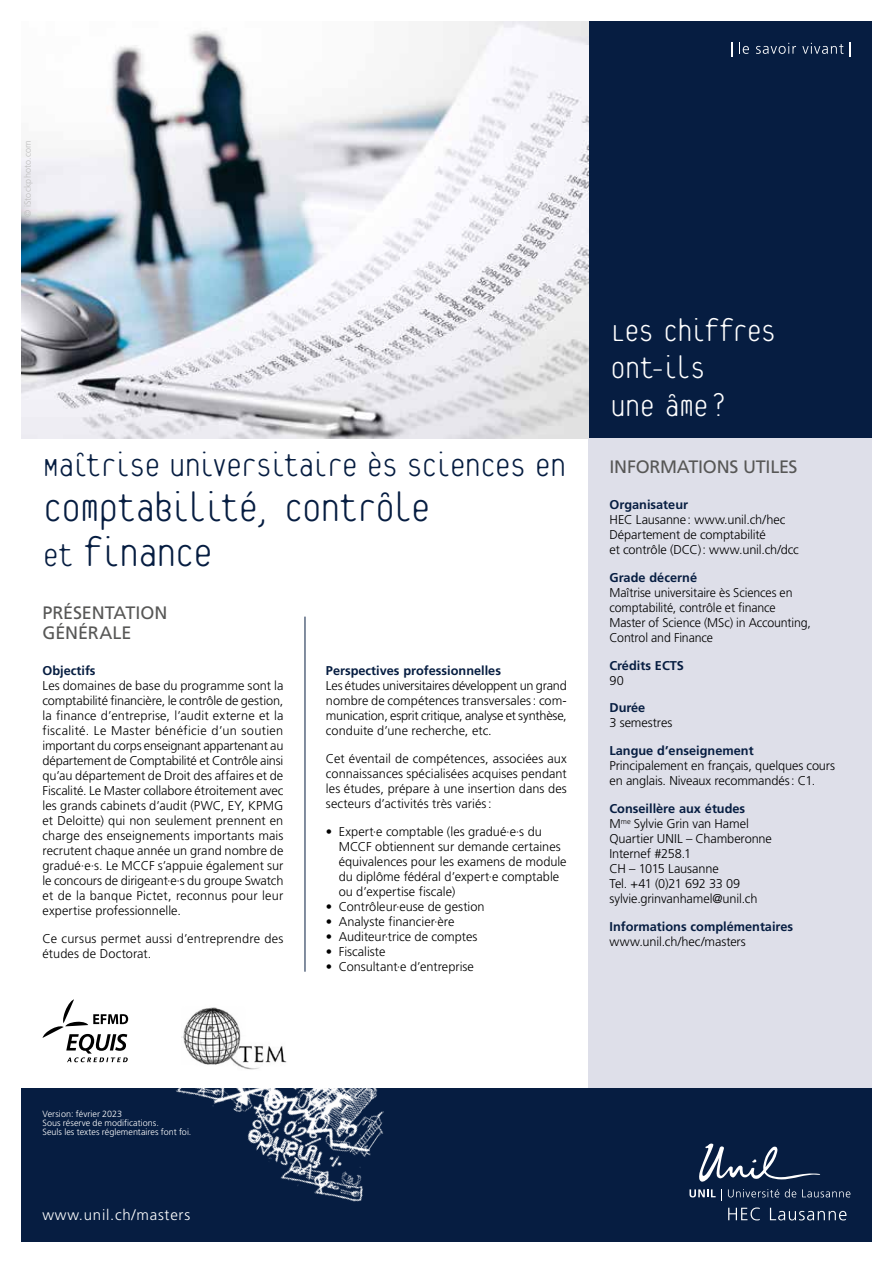
<style>
.page{position:relative;width:893px;height:1263px;background:#fff}
.page>*{position:absolute;margin:0;border:0;box-sizing:border-box;transform-origin:0 0}
.t1{font:100 45px/45px "Platelet";letter-spacing:-.055em;color:#061d41}
.t2{font:100 36.75px "Platelet";letter-spacing:-.06em;color:#061d41}
.t3{font:100 34.5px/37.5px "Platelet";letter-spacing:-.05em;color:#fff}
.t4{font:18px/19.5px "Frutiger LT Std";letter-spacing:-.01em;color:#575756}
.t5{font:300 15px "Frutiger LT Std";letter-spacing:.05em;color:#fff}
.t6{font:300 12.75px/15px "Frutiger LT Std";letter-spacing:-.005em;color:#000}
.t7{font:700 12.75px "Frutiger LT Std";color:#061d41}
.t8{font:300 9px/9px "Frutiger LT Std";letter-spacing:.005em;color:#fff}
.t9{font:300 9px "Frutiger LT Std";letter-spacing:.01em;color:#bcbcbc}
.s1{font-size:36.75px}
.s2{font-weight:700;color:#061d41}
</style>
<div class="page">
<div style="left:588px;top:21px;width:284px;height:417px;background:#061d41"></div>
<div style="left:588px;top:438px;width:284px;height:651px;background:#dedfe9"></div>
<div style="left:21px;top:1089px;width:851px;height:153px;background:#061d41"></div>
<img style="left:146px;top:964px;width:293px;height:238px">
<svg style="left:43px;top:999px;width:85px;height:63px"></svg>
<svg style="left:699px;top:1143px;width:122px;height:39px"></svg>
<svg style="left:689px;top:1189px;width:33px;height:11px"></svg>
<svg style="left:728px;top:1189px;width:51px;height:8px"></svg>
<svg style="left:785px;top:1189px;width:11px;height:8px"></svg>
<svg style="left:802px;top:1189px;width:48px;height:8px"></svg>
<svg style="left:728px;top:1207px;width:32px;height:13px"></svg>
<svg style="left:770px;top:1208px;width:76px;height:12px"></svg>
<img style="left:21px;top:21px;width:567px;height:417px">
<svg style="left:731px;top:43px;width:1px;height:14px"></svg>
<svg style="left:739px;top:43px;width:10px;height:11px"></svg>
<svg style="left:756px;top:43px;width:40px;height:11px"></svg>
<svg style="left:802px;top:43px;width:41px;height:11px"></svg>
<svg style="left:849px;top:43px;width:1px;height:14px"></svg>
<img style="left:181px;top:1004px;width:107px;height:66px">
<hr style="left:305px;top:617px;width:1px;height:355px;background:#061d41">
<p class="t9" style="left:23px;top:217px;width:78px;rotate:-90deg">© iStockphoto.com</p>
<h2 class="t2" style="left:43px;top:451px;width:526px">Maîtrise universitaire ès sciences en</h2>
<h1 class="t1" style="left:43px;top:488px;width:390px">comptabilité, contrôle <span class="s1">et</span> finance</h1>
<h3 class="t4" style="left:43px;top:603px;width:126px">PRÉSENTATION<br>GÉNÉRALE</h3>
<p class="t7" style="left:43px;top:663px;width:55px">Objectifs</p>
<p class="t6" style="left:43px;top:678px;width:242px;text-align:justify">Les domaines de base du programme sont la comptabilité financière, le contrôle de gestion, la finance d’entreprise, l’audit externe et la fiscalité. Le Master bénéficie d’un soutien important du corps enseignant appartenant au département de Comptabilité et Contrôle ainsi qu’au département de Droit des affaires et de Fiscalité. Le Master collabore étroitement avec les grands cabinets d’audit (PWC, EY, KPMG et Deloitte) qui non seulement prennent en charge des enseignements importants mais recrutent chaque année un grand nombre de gradué·e·s. Le MCCF s’appuie également sur le concours de dirigeant·e·s du groupe Swatch et de la banque Pictet, reconnus pour leur expertise professionnelle.</p>
<p class="t6" style="left:43px;top:931px;width:242px">Ce cursus permet aussi d’entreprendre des études de Doctorat.</p>
<p class="t7" style="left:326px;top:663px;width:177px">Perspectives professionnelles</p>
<p class="t6" style="left:326px;top:678px;width:242px;text-align:justify">Les études universitaires développent un grand nombre de compétences transversales: com&shy;munication, esprit critique, analyse et synthèse, conduite d’une recherche, etc.</p>
<p class="t6" style="left:326px;top:751px;width:242px;text-align:justify">Cet éventail de compétences, associées aux connaissances spécialisées acquises pendant les études, prépare à une insertion dans des secteurs d’activités très variés:</p>
<p class="t6" style="left:339px;top:824px;width:229px;text-indent:-13px">• Expert·e comptable (les gradué·e·s du MCCF obtiennent sur demande certaines équivalences pour les examens de module du diplôme fédéral d’expert·e comptable ou d’expertise fiscale)</p>
<p class="t6" style="left:326px;top:899px;width:160px">• Contrôleur·euse de gestion</p>
<p class="t6" style="left:326px;top:914px;width:130px">• Analyste financier·ère</p>
<p class="t6" style="left:326px;top:929px;width:153px">• Auditeur·trice de comptes</p>
<p class="t6" style="left:326px;top:944px;width:61px">• Fiscaliste</p>
<p class="t6" style="left:326px;top:959px;width:149px">• Consultant·e d’entreprise</p>
<h3 class="t3" style="left:610px;top:314px;width:168px">Les chiffres ont-ils<br>une âme?</h3>
<h3 class="t4" style="left:609px;top:457px;width:190px">INFORMATIONS UTILES</h3>
<p class="t7" style="left:609px;top:497px;width:80px">Organisateur</p>
<p class="t6" style="left:609px;top:512px;width:191px">HEC Lausanne: www.unil.ch/hec<br>Département de comptabilité<br>et contrôle (DCC): www.unil.ch/dcc</p>
<p class="t7" style="left:609px;top:570px;width:89px">Grade décerné</p>
<p class="t6" style="left:609px;top:585px;width:203px">Maîtrise universitaire ès Sciences en comptabilité, contrôle et finance Master of Science (MSc) in Accounting, Control and Finance</p>
<p class="t7" style="left:609px;top:658px;width:76px">Crédits ECTS</p>
<p class="t6" style="left:609px;top:673px;width:16px">90</p>
<p class="t7" style="left:609px;top:700px;width:37px">Durée</p>
<p class="t6" style="left:609px;top:716px;width:64px">3 semestres</p>
<p class="t7" style="left:609px;top:743px;width:146px">Langue d’enseignement</p>
<p class="t6" style="left:609px;top:758px;width:227px">Principalement en français, quelques cours en anglais. Niveaux recommandés: C1.</p>
<p class="t6" style="left:609px;top:801px;width:164px"><span class="s2">Conseillère aux études<br></span>M<sup>me</sup> Sylvie Grin van Hamel<br>Quartier UNIL – Chamberonne<br>Internef #258.1<br>CH – 1015 Lausanne<br>Tel. +41 (0)21 692 33 09 sylvie.grinvanhamel@unil.ch</p>
<p class="t7" style="left:609px;top:919px;width:185px">Informations complémentaires</p>
<p class="t6" style="left:609px;top:934px;width:138px">www.unil.ch/hec/masters</p>
<p class="t8" style="left:43px;top:1109px;width:150px">Version: février 2023<br>Sous réserve de modifications.<br>Seuls les textes réglementaires font foi.</p>
<p class="t5" style="left:43px;top:1207px;width:149px">www.unil.ch/masters</p>
</div>
